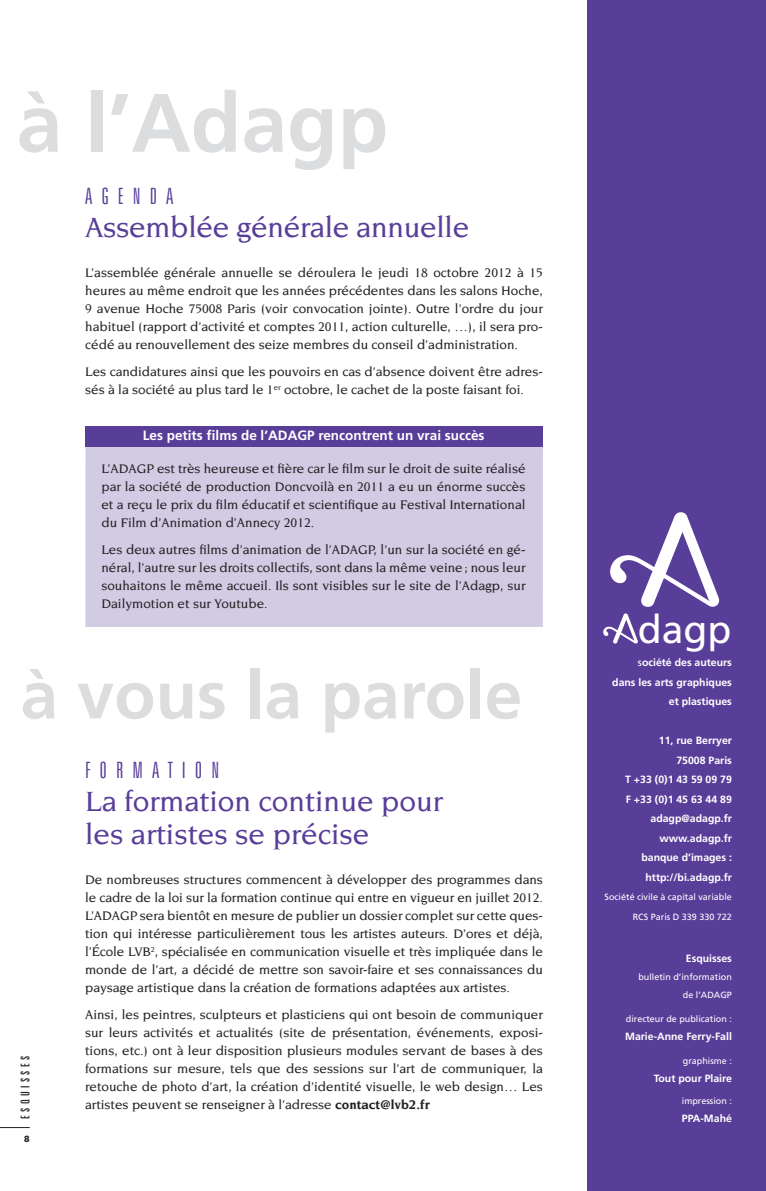
<style>
.page{position:relative;width:766px;height:1191px;background:#fff}
.page>*{position:absolute;margin:0;border:0;box-sizing:border-box;transform-origin:0 0}
.t1{font:700 82.5px "Frutiger LT Std";color:#dcdddf}
.t2{font:700 67.5px "Frutiger LT Std";color:#dcdddf}
.t3{font:39.15px "Frutiger LT Std";color:#fff}
.t4{font:500 30px/33px "Novarese Std";color:#593e99}
.t5{font:300 extra-condensed 22.5px "Zurich BT";letter-spacing:.4em;color:#593e99}
.t6{font:500 13.5px/18px "Novarese Std";color:#231f20;text-align:justify}
.t7{font:700 13.5px "Frutiger LT Std";color:#fff}
.t8{font:extra-condensed 12px "Zurich BT";letter-spacing:.28em;color:#231f20}
.t9{font:700 10.5px/19.5px "Frutiger LT Std";color:#fff;text-align:right}
.t10{font:9px/19.5px "Frutiger LT Std";color:#fff;text-align:right}
.t11{font:900 9px "Frutiger LT Std";color:#231f20}
.s1{font-weight:700}
.s2{font-weight:400}
</style>
<div class="page">
<hr style="left:0;top:1127px;width:30px;height:1px;background:#231f20">
<div style="left:587px;top:0;width:178px;height:1191px;background:#593e99"></div>
<svg style="left:610px;top:512px;width:109px;height:95px"></svg>
<svg style="left:603px;top:613px;width:35px;height:31px"></svg>
<div style="left:85px;top:439px;width:458px;height:188px;background:#d1cbe4"></div>
<div style="left:85px;top:426px;width:458px;height:21px;background:#593e99"></div>
<h1 class="t1" style="left:17px;top:75px;width:373px">à l’Adagp</h1>
<h3 class="t5" style="left:85px;top:184px;width:77px">AGENDA</h3>
<h3 class="t4" style="left:85px;top:210px;width:385px">Assemblée générale annuelle</h3>
<p class="t6" style="left:85px;top:263px;width:459px">L’assemblée générale annuelle se déroulera le jeudi 18 octobre 2012 à 15 heures au même endroit que les années précédentes dans les salons Hoche, 9 avenue Hoche 75008 Paris (voir convocation jointe). Outre l’ordre du jour habituel (rapport d’activité et comptes 2011, action culturelle, …), il sera pro&shy;cédé au renouvellement des seize membres du conseil d’administration.</p>
<p class="t6" style="left:85px;top:362px;width:459px">Les candidatures ainsi que les pouvoirs en cas d’absence doivent être adres&shy;sés à la société au plus tard le 1<sup>er</sup> octobre, le cachet de la poste faisant foi.</p>
<p class="t7" style="left:143px;top:428px;width:343px">Les petits films de l’ADAGP rencontrent un vrai succès</p>
<p class="t6" style="left:101px;top:459px;width:425px">L’ADAGP est très heureuse et fière car le film sur le droit de suite réalisé par la société de production Doncvoilà en 2011 a eu un énorme succès et a reçu le prix du film éducatif et scientifique au Festival International du Film d’Animation d’Annecy 2012.</p>
<p class="t6" style="left:101px;top:540px;width:425px">Les deux autres films d’animation de l’ADAGP, l’un sur la société en gé&shy;néral, l’autre sur les droits collectifs, sont dans la même veine; nous leur souhaitons le même accueil. Ils sont visibles sur le site de l’Adagp, sur Dailymotion et sur Youtube.</p>
<h2 class="t2" style="left:20px;top:655px;width:503px">à vous la parole</h2>
<p class="t8" style="left:19px;top:1118px;width:64px;rotate:-90deg">esquisses</p>
<p class="t11" style="left:24px;top:1133px;width:7px">8</p>
<h3 class="t5" style="left:85px;top:758px;width:31px">F ORMA</h3>
<h3 class="t5" style="left:168px;top:758px;width:53px">TIO N</h3>
<h3 class="t4" style="left:85px;top:785px;width:359px">La formation continue pour les artistes se précise</h3>
<p class="t6" style="left:85px;top:870px;width:459px">De nombreuses structures commencent à développer des programmes dans le cadre de la loi sur la formation continue qui entre en vigueur en juillet 2012.<br>L’ADAGP sera bientôt en mesure de publier un dossier complet sur cette ques&shy;tion qui intéresse particulièrement tous les artistes auteurs. D’ores et déjà, l’École LVB<sup>2</sup>, spécialisée en communication visuelle et très impliquée dans le monde de l’art, a décidé de mettre son savoir-faire et ses connaissances du paysage artistique dans la création de formations adaptées aux artistes.</p>
<p class="t6" style="left:85px;top:1005px;width:459px">Ainsi, les peintres, sculpteurs et plasticiens qui ont besoin de communiquer sur leurs activités et actualités (site de présentation, événements, exposi&shy;tions, etc.) ont à leur disposition plusieurs modules servant de bases à des formations sur mesure, tels que des sessions sur l’art de communiquer, la retouche de photo d’art, la création d’identité visuelle, le web design… Les artistes peuvent se renseigner à l’adresse <span class="s1">contact@lvb2.fr</span></p>
<h3 class="t3" style="left:637px;top:607px;width:107px">dadagpgp</h3>
<p class="t9" style="left:612px;top:653px;width:121px"><span class="s2">s</span>ociété des auteurs dans les arts graphiques et plastiques</p>
<p class="t9" style="left:625px;top:731px;width:108px">11, rue Berryer<br>75008 Paris<br>T +33 (0)1 43 59 09 79<br>F +33 (0)1 45 63 44 89 adagp@adagp.fr www.adagp.fr banque d’images : http://bi.adagp.fr</p>
<p class="t10" style="left:604px;top:887px;width:129px">Société civile à capital variable<br>RCS Paris D 339 330 722</p>
<p class="t9" style="left:685px;top:948px;width:48px">Esquisses</p>
<p class="t10" style="left:638px;top:967px;width:95px;line-height:18px">bulletin d’information de l’ADAGP</p>
<p class="t10" style="left:625px;top:1009px;width:108px">directeur de publication :</p>
<p class="t9" style="left:625px;top:1026px;width:108px">Marie-Anne Ferry-Fall</p>
<p class="t10" style="left:682px;top:1051px;width:51px">graphisme :</p>
<p class="t9" style="left:653px;top:1068px;width:80px">Tout pour Plaire</p>
<p class="t10" style="left:681px;top:1091px;width:52px">impression :</p>
<p class="t9" style="left:681px;top:1109px;width:51px">PPA-Mahé</p>
</div>
